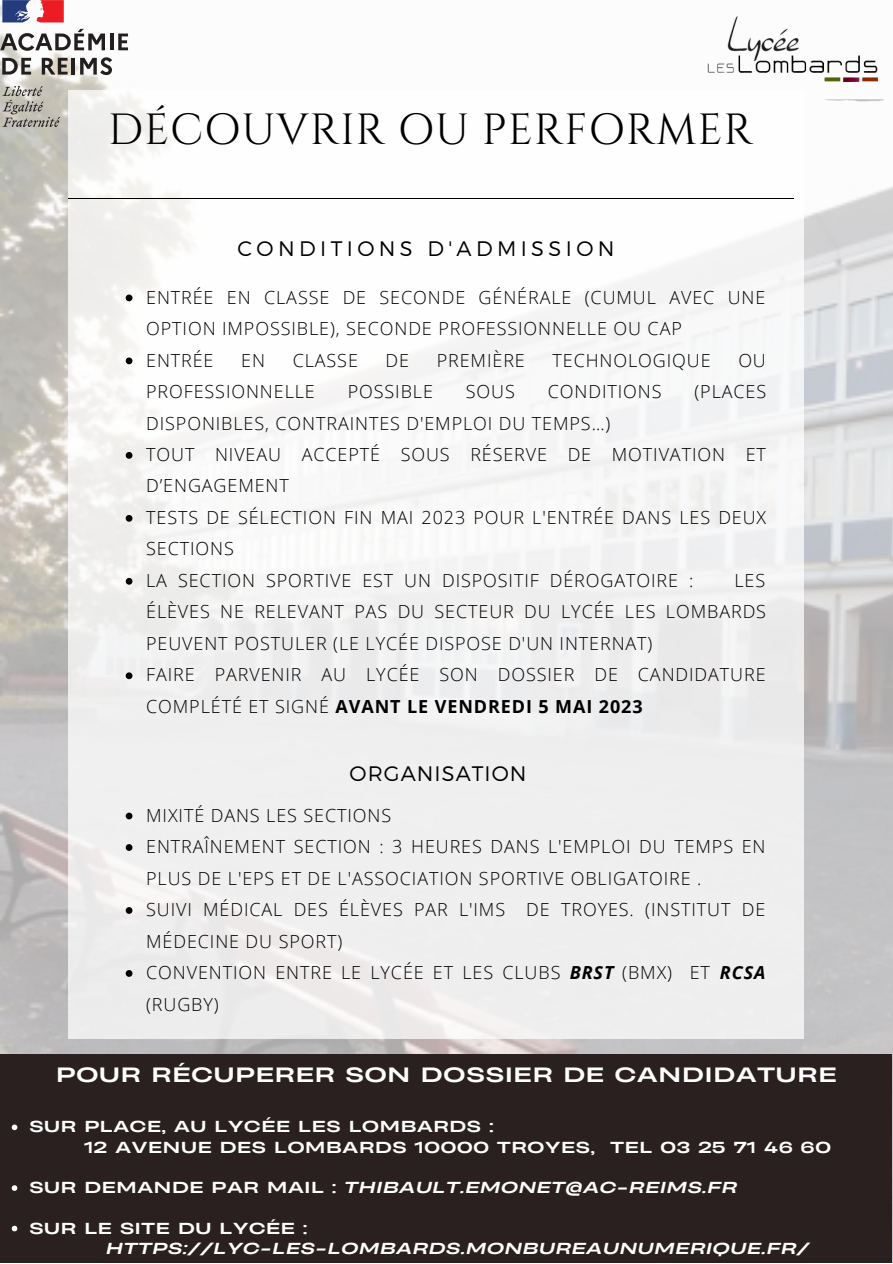
<style>
.page{position:relative;width:893px;height:1264px;background:#fff}
.page>*{position:absolute;margin:0;border:0;box-sizing:border-box;transform-origin:0 0}
.t1{font:43.5px "Cinzel";letter-spacing:.02em;color:#000}
.t2{font:300 21px "Montserrat";letter-spacing:.21em;color:#000}
.t3{font:300 21px "Montserrat";letter-spacing:.05em;color:#000}
.t4{font:19.5px "Heading Now 94";letter-spacing:.05em;color:#fff}
.t5{font:300 18px/31.5px "Open Sans";letter-spacing:.05em;color:#000}
.t6{font:italic 15px "Heading Now 94";letter-spacing:.05em;color:#fff}
.t7{font:15px "Heading Now 94";letter-spacing:.05em;color:#fff}
.s1{font-weight:700}
.s2{font-weight:700;font-style:italic}
.s3{font-style:normal}
</style>
<div class="page">
<img style="left:0;top:4px;width:892px;height:1258px">
<div style="left:69px;top:91px;width:734px;height:947px;background:#f2f2f2"></div>
<div style="left:0;top:1054px;width:891px;height:208px;background:#29201f"></div>
<svg style="left:12px;top:1124px;width:5px;height:6px"></svg>
<svg style="left:12px;top:1185px;width:5px;height:5px"></svg>
<svg style="left:12px;top:1225px;width:5px;height:6px"></svg>
<hr style="left:69px;top:198px;width:724px;height:1px;background:#000">
<svg style="left:126px;top:294px;width:6px;height:7px"></svg>
<svg style="left:126px;top:357px;width:6px;height:7px"></svg>
<svg style="left:126px;top:452px;width:6px;height:7px"></svg>
<svg style="left:126px;top:515px;width:6px;height:6px"></svg>
<svg style="left:126px;top:578px;width:6px;height:6px"></svg>
<svg style="left:126px;top:672px;width:6px;height:7px"></svg>
<svg style="left:126px;top:812px;width:6px;height:7px"></svg>
<svg style="left:126px;top:844px;width:6px;height:6px"></svg>
<svg style="left:126px;top:907px;width:6px;height:6px"></svg>
<svg style="left:126px;top:970px;width:6px;height:6px"></svg>
<svg style="left:2px;top:86px;width:58px;height:41px;background:#aca9a1"></svg>
<svg style="left:2px;top:0;width:29px;height:22px"></svg>
<svg style="left:37px;top:0;width:27px;height:22px"></svg>
<svg style="left:0;top:29px;width:105px;height:22px"></svg>
<hr style="left:110px;top:34px;width:3px;height:16px;background:#231f20">
<svg style="left:118px;top:34px;width:10px;height:16px"></svg>
<svg style="left:2px;top:58px;width:29px;height:17px"></svg>
<svg style="left:42px;top:58px;width:26px;height:17px"></svg>
<hr style="left:72px;top:58px;width:3px;height:17px;background:#231f20">
<svg style="left:80px;top:57px;width:32px;height:18px"></svg>
<img style="left:700px;top:4px;width:192px;height:103px">
<h1 class="t1" style="left:108px;top:102px;width:646px">DÉCOUVRIR OU PERFORMER</h1>
<p class="t2" style="left:237px;top:235px;width:378px">CONDITIONS D'ADMISSION</p>
<p class="t5" style="left:146px;top:281px;width:620px">ENTRÉE EN CLASSE DE SECONDE GÉNÉRALE (CUMUL AVEC UNE<br>OPTION IMPOSSIBLE), SECONDE PROFESSIONNELLE OU CAP<br>ENTRÉE</p>
<p class="t5" style="left:241px;top:344px;width:25px">EN</p>
<p class="t5" style="left:293px;top:344px;width:67px">CLASSE</p>
<p class="t5" style="left:385px;top:344px;width:25px">DE</p>
<p class="t5" style="left:437px;top:344px;width:89px">PREMIÈRE</p>
<p class="t5" style="left:552px;top:344px;width:160px">TECHNOLOGIQUE</p>
<p class="t5" style="left:738px;top:344px;width:29px">OU</p>
<p class="t5" style="left:146px;top:375px;width:170px">PROFESSIONNELLE</p>
<p class="t5" style="left:348px;top:375px;width:87px">POSSIBLE</p>
<p class="t5" style="left:466px;top:375px;width:50px">SOUS</p>
<p class="t5" style="left:547px;top:375px;width:115px">CONDITIONS</p>
<p class="t5" style="left:694px;top:375px;width:73px">(PLACES</p>
<p class="t5" style="left:146px;top:407px;width:621px">DISPONIBLES, CONTRAINTES D'EMPLOI DU TEMPS…)<br>TOUT NIVEAU ACCEPTÉ SOUS RÉSERVE DE MOTIVATION ET D’ENGAGEMENT<br>TESTS DE SÉLECTION FIN MAI 2023 POUR L'ENTRÉE DANS LES DEUX SECTIONS<br>LA SECTION SPORTIVE EST UN DISPOSITIF DÉROGATOIRE :</p>
<p class="t5" style="left:146px;top:564px;width:621px;text-indent:588px">LES ÉLÈVES NE RELEVANT PAS DU SECTEUR DU LYCÉE LES LOMBARDS PEUVENT POSTULER (LE LYCÉE DISPOSE D'UN INTERNAT)<br>FAIRE PARVENIR AU LYCÉE SON DOSSIER DE CANDIDATURE COMPLÉTÉ ET SIGNÉ <span class="s1">AVANT LE VENDREDI 5 MAI 2023</span></p>
<p class="t3" style="left:349px;top:759px;width:178px">ORGANISATION</p>
<p class="t5" style="left:146px;top:799px;width:620px">MIXITÉ DANS LES SECTIONS<br>ENTRAÎNEMENT SECTION : 3 HEURES DANS L'EMPLOI DU TEMPS EN PLUS DE L'EPS ET DE L'ASSOCIATION SPORTIVE OBLIGATOIRE .<br>SUIVI MÉDICAL DES ÉLÈVES PAR L'IMS DE TROYES. (INSTITUT DE MÉDECINE DU SPORT)<br>CONVENTION ENTRE LE LYCÉE ET LES CLUBS <span class="s2">BRST</span> (BMX) ET <span class="s2">RCSA </span>(RUGBY)</p>
<p class="t4" style="left:56px;top:1061px;width:781px">POUR RÉCUPERER SON DOSSIER DE CANDIDATURE</p>
<p class="t7" style="left:29px;top:1116px;width:465px">SUR PLACE, AU LYCÉE LES LOMBARDS :</p>
<p class="t7" style="left:84px;top:1136px;width:748px">12 AVENUE DES LOMBARDS 10000 TROYES, TEL 03 25 71 46 60</p>
<p class="t6" style="left:29px;top:1177px;width:709px"><span class="s3">SUR DEMANDE PAR MAIL :</span> THIBAULT.EMONET@AC-REIMS.FR</p>
<p class="t7" style="left:29px;top:1217px;width:279px">SUR LE SITE DU LYCÉE :</p>
<p class="t6" style="left:106px;top:1238px;width:704px">HTTPS://LYC-LES-LOMBARDS.MONBUREAUNUMERIQUE.FR/</p>
</div>
